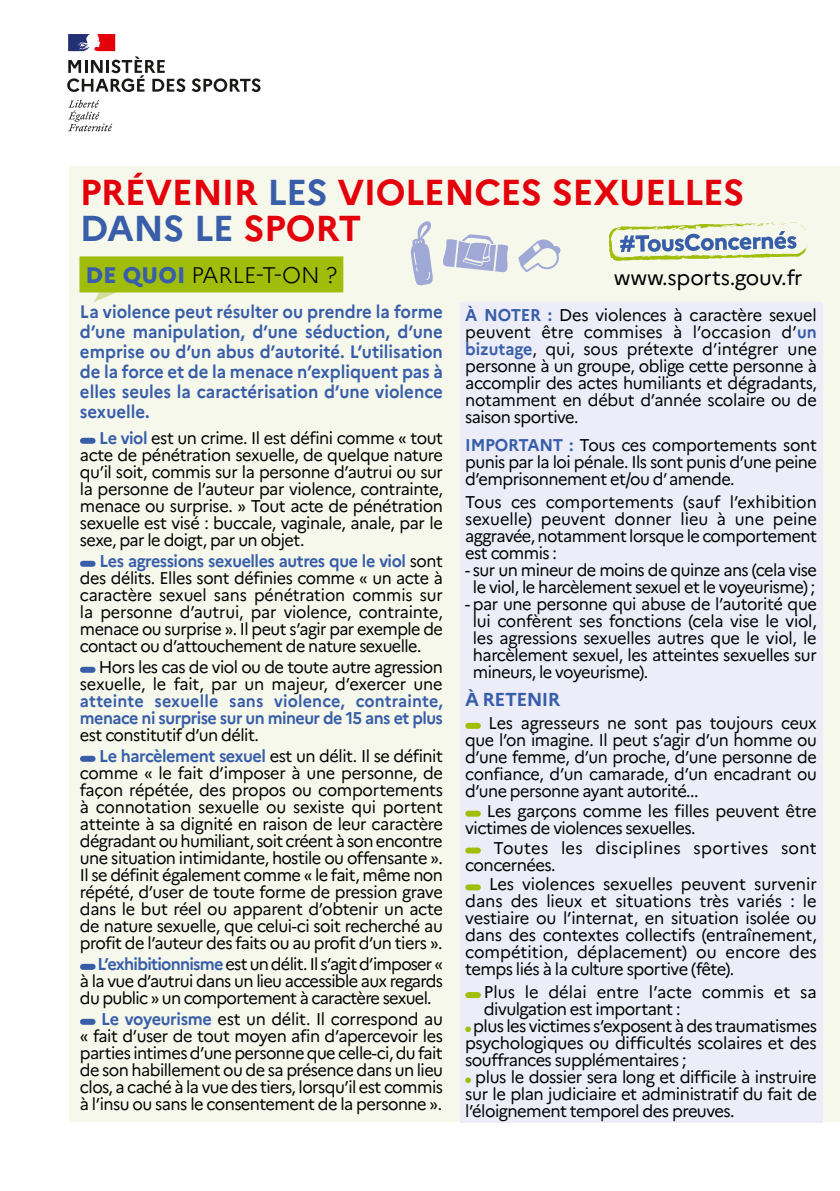
<style>
.page{position:relative;width:840px;height:1191px;background:#fff}
.page>*{position:absolute;margin:0;border:0;box-sizing:border-box;transform-origin:0 0}
.t1{font:700 36px/36px "Marianne";letter-spacing:-.015em;color:#e3000b}
.t2{font:300 22.4px "Marianne";color:#000}
.t3{font:21px "Marianne";letter-spacing:-.01em;color:#000}
.t4{font:700 18.8px "Marianne";letter-spacing:-.035em;color:#385ea9}
.t5{font:700 18px/20px "Marianne";color:#385ea9;text-align:justify;scale:.93 1}
.t6{font:17px/17px "Marianne";letter-spacing:-.035em;color:#000;text-align:justify;scale:.96 1}
.t7{font:17px/17px "Marianne";letter-spacing:-.035em;color:#000}
.t8{font:17px/17px "Marianne";letter-spacing:-.035em;color:#000;text-align:justify;scale:.95 1}
.t9{font:700 17px/17px "Marianne";letter-spacing:-.01em;color:#385ea9;scale:.95 1}
.t10{font:17px/17px "Marianne";letter-spacing:.01em;color:#000}
.t11{font:17px "Marianne";color:#000}
.s1{color:#385ea9}
.s2{font-weight:800;color:#385ea9}
.s3{font-weight:700;color:#385ea9}
</style>
<div class="page">
<div style="left:47px;top:131px;width:792px;height:1037px;background:#f6f8ec"></div>
<div style="left:83px;top:438px;width:10px;height:6px;background:#385ea9"></div>
<div style="left:83px;top:561px;width:10px;height:6px;background:#385ea9"></div>
<div style="left:83px;top:667px;width:10px;height:6px;background:#385ea9"></div>
<div style="left:83px;top:756px;width:10px;height:6px;background:#385ea9"></div>
<div style="left:83px;top:963px;width:10px;height:6px;background:#385ea9"></div>
<div style="left:83px;top:1018px;width:10px;height:6px;background:#385ea9"></div>
<svg style="left:94px;top:292px;width:27px;height:10px"></svg>
<div style="left:79px;top:256px;width:264px;height:36px;background:#a1bd0b"></div>
<svg style="left:609px;top:222px;width:198px;height:39px"></svg>
<svg style="left:518px;top:239px;width:42px;height:33px"></svg>
<svg style="left:410px;top:221px;width:22px;height:65px"></svg>
<svg style="left:443px;top:234px;width:65px;height:38px"></svg>
<div style="left:0;top:0;width:839px;height:165px;background:#fff"></div>
<div style="left:0;top:1123px;width:839px;height:68px;background:#fff"></div>
<div style="left:0;top:0;width:68px;height:1191px;background:#fff"></div>
<svg style="left:68px;top:100px;width:44px;height:31px"></svg>
<svg style="left:191px;top:78px;width:69px;height:14px"></svg>
<svg style="left:67px;top:34px;width:118px;height:58px"></svg>
<div style="left:459px;top:302px;width:363px;height:821px;background:#ecedf8"></div>
<div style="left:468px;top:723px;width:9px;height:6px;background:#a1bd0b"></div>
<div style="left:468px;top:810px;width:9px;height:6px;background:#a1bd0b"></div>
<div style="left:468px;top:847px;width:9px;height:6px;background:#a1bd0b"></div>
<div style="left:468px;top:884px;width:9px;height:6px;background:#a1bd0b"></div>
<div style="left:468px;top:992px;width:9px;height:6px;background:#a1bd0b"></div>
<svg style="left:465px;top:1026px;width:5px;height:6px"></svg>
<svg style="left:465px;top:1077px;width:5px;height:6px"></svg>
<h1 class="t1" style="left:80px;top:174px;width:665px">PRÉVENIR <span class="s1">LES</span> VIOLENCES SEXUELLES<br><span class="s1">DANS LE</span> SPORT</h1>
<h2 class="t2" style="left:85px;top:262px;width:253px"><span class="s2">DE QUOI</span> PARLE-T-ON ?</h2>
<p class="t5" style="left:80px;top:301px;width:391px">La violence peut résulter ou prendre la forme d’une manipulation, d’une séduction, d’une emprise ou d’un abus d’autorité. L’utilisation de la force et de la menace n’expliquent pas à elles seules la caractérisation d’une violence sexuelle.</p>
<p class="t6" style="left:80px;top:429px;width:379px;text-indent:19px"><span class="s3">Le viol</span> est un crime. Il est défini comme « tout acte de pénétration sexuelle, de quelque nature qu’il soit, commis sur la personne d’autrui ou sur la personne de l’auteur par violence, contrainte, menace ou surprise. » Tout acte de pénétration sexuelle est visé : buccale, vaginale, anale, par le sexe, par le doigt, par un objet.</p>
<p class="t8" style="left:80px;top:552px;width:383px;text-indent:20px"><span class="s3">Les agressions sexuelles autres que le viol</span> sont des délits. Elles sont définies comme « un acte à caractère sexuel sans pénétration commis sur la personne d’autrui, par violence, contrainte, menace ou surprise ». Il peut s’agir par exemple de contact ou d’attouchement de nature sexuelle.</p>
<p class="t6" style="left:80px;top:658px;width:379px;text-align:right">Hors les cas de viol ou de toute autre agression sexuelle, le fait, par un majeur, d’exercer une</p>
<p class="t9" style="left:80px;top:692px;width:383px">atteinte sexuelle sans violence, contrainte, menace ni surprise sur un mineur de 15 ans et plus</p>
<p class="t6" style="left:99px;top:724px;width:359px;line-height:21px;text-indent:-19px">est constitutif d’un délit.<br><span class="s3">Le harcèlement sexuel</span> est un délit. Il se définit</p>
<p class="t6" style="left:80px;top:764px;width:379px">comme « le fait d’imposer à une personne, de façon répétée, des propos ou comportements à connotation sexuelle ou sexiste qui portent atteinte à sa dignité en raison de leur caractère dégradant ou humiliant, soit créent à son encontre une situation intimidante, hostile ou offensante ».<br>Il se définit également comme « le fait, même non répété, d’user de toute forme de pression grave dans le but réel ou apparent d’obtenir un acte de nature sexuelle, que celui-ci soit recherché au profit de l’auteur des faits ou au profit d’un tiers ».</p>
<p class="t6" style="left:80px;top:955px;width:379px;text-indent:18px"><span class="s3">L’exhibitionnisme</span> est un délit. Il s’agit d’imposer « à la vue d’autrui dans un lieu accessible aux regards du public » un comportement à caractère sexuel.</p>
<p class="t6" style="left:80px;top:1010px;width:379px;text-indent:21px"><span class="s3">Le voyeurisme</span> est un délit. Il correspond au « fait d’user de tout moyen afin d’apercevoir les parties intimes d’une personne que celle-ci, du fait de son habillement ou de sa présence dans un lieu clos, a caché à la vue des tiers, lorsqu’il est commis à l’insu ou sans le consentement de la personne ».</p>
<p class="t3" style="left:613px;top:265px;width:190px">www.sports.gouv.fr</p>
<p class="t6" style="left:465px;top:306px;width:368px"><span class="s3">À NOTER :</span> Des violences à caractère sexuel peuvent être commises à l’occasion d’<span class="s3">un bizutage</span>, qui, sous prétexte d’intégrer une personne à un groupe, oblige cette personne à accomplir des actes humiliants et dégradants, notamment en début d’année scolaire ou de saison sportive.</p>
<p class="t6" style="left:465px;top:436px;width:367px"><span class="s3">IMPORTANT :</span> Tous ces comportements sont punis par la loi pénale. Ils sont punis d’une peine d’emprisonnement et/ou d’ amende.</p>
<p class="t6" style="left:465px;top:493px;width:368px">Tous ces comportements (sauf l’exhibition sexuelle) peuvent donner lieu à une peine aggravée, notamment lorsque le comportement est commis :</p>
<p class="t6" style="left:465px;top:561px;width:367px;text-align:center">- sur un mineur de moins de quinze ans (cela vise le viol, le harcèlement sexuel et le voyeurisme) ;</p>
<p class="t6" style="left:472px;top:595px;width:360px;text-indent:-8px">- par une personne qui abuse de l’autorité que lui confèrent ses fonctions (cela vise le viol, les agressions sexuelles autres que le viol, le harcèlement sexuel, les atteintes sexuelles sur mineurs, le voyeurisme).</p>
<p class="t4" style="left:465px;top:688px;width:96px">À RETENIR</p>
<p class="t8" style="left:465px;top:714px;width:371px;text-indent:23px">Les agresseurs ne sont pas toujours ceux que l’on imagine. Il peut s’agir d’un homme ou d’une femme, d’un proche, d’une personne de confiance, d’un camarade, d’un encadrant ou d’une personne ayant autorité...</p>
<p class="t7" style="left:465px;top:802px;width:353px;text-indent:22px">Les garçons comme les filles peuvent être victimes de violences sexuelles.</p>
<p class="t10" style="left:465px;top:839px;width:353px;text-indent:28px">Toutes les disciplines sportives sont concernées.</p>
<p class="t7" style="left:465px;top:875px;width:353px;text-align:justify;text-indent:24px">Les violences sexuelles peuvent survenir dans des lieux et situations très variés : le vestiaire ou l’internat, en situation isolée ou dans des contextes collectifs (entraînement, compétition, déplacement) ou encore des temps liés à la culture sportive (fête).</p>
<p class="t11" style="left:483px;top:981px;width:334px">Plus le délai entre l’acte commis et sa</p>
<p class="t7" style="left:483px;top:1000px;width:198px">divulgation est important :</p>
<p class="t7" style="left:473px;top:1017px;width:345px">plus les victimes s’exposent à des traumatismes</p>
<p class="t7" style="left:465px;top:1034px;width:353px">psychologiques ou difficultés scolaires et des</p>
<p class="t7" style="left:465px;top:1051px;width:223px">souffrances supplémentaires ;</p>
<p class="t7" style="left:475px;top:1068px;width:343px">plus le dossier sera long et difficile à instruire</p>
<p class="t7" style="left:465px;top:1085px;width:353px">sur le plan judiciaire et administratif du fait de</p>
<p class="t7" style="left:465px;top:1102px;width:271px">l’éloignement temporel des preuves.</p>
</div>
